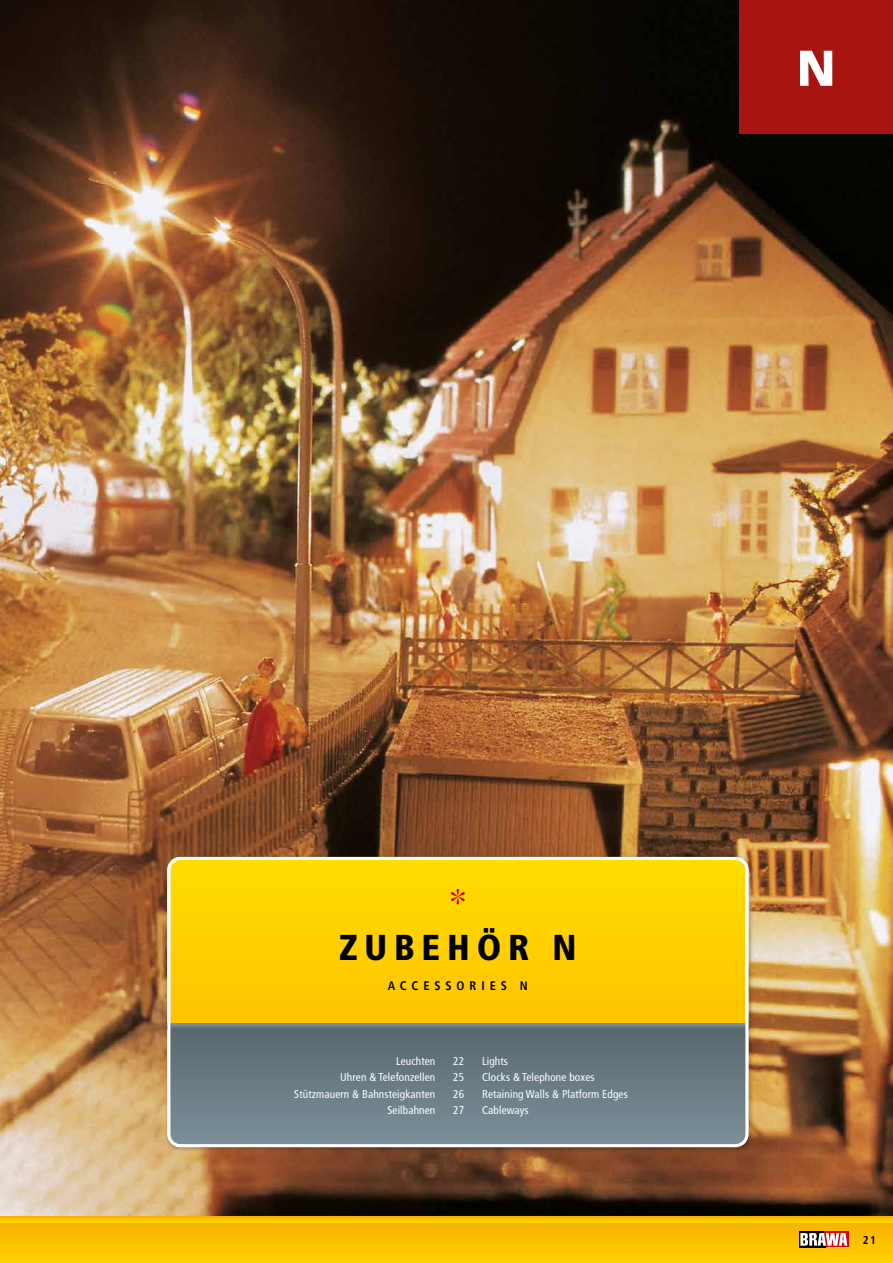
<style>
.page{position:relative;width:893px;height:1263px;background:#fff}
.page>*{position:absolute;margin:0;border:0;box-sizing:border-box;transform-origin:0 0}
.t1{font:900 50.25px "Frutiger LT Pro";color:#fff}
.t2{font:900 condensed 36px "Frutiger LT Pro";letter-spacing:.19em;color:#000}
.t3{font:700 condensed 12.3px "Frutiger";letter-spacing:.4em;color:#000}
.t4{font:condensed 11.25px/16.5px "Frutiger";letter-spacing:.01em;color:#fff}
.t5{font:700 condensed 11.25px "Frutiger";color:#000}
</style>
<div class="page">
<img style="left:0;top:0;width:893px;height:1216px">
<div style="left:165px;top:854px;width:589px;height:298px;background:#000;opacity:.25"></div>
<svg style="left:169px;top:858px;width:578px;height:287px;background:#fed000"></svg>
<svg style="left:171px;top:1029px;width:575px;height:115px;background:#6a7b84"></svg>
<svg style="left:171px;top:1023px;width:573px;height:6px;background:#6e8089"></svg>
<div style="left:167px;top:857px;width:581px;height:290px;border:3px solid #fff;border-radius:11px"></div>
<svg style="left:451px;top:889px;width:14px;height:15px"></svg>
<div style="left:740px;top:0;width:153px;height:134px;background:#a81511"></div>
<svg style="left:0;top:1222px;width:893px;height:41px;background:#fcc200"></svg>
<svg style="left:799px;top:1231px;width:50px;height:16px"></svg>
<div style="left:0;top:1216px;width:893px;height:6px;background:#fcc000"></div>
<h1 class="t1" style="left:797px;top:38px;width:41px">N</h1>
<h2 class="t2" style="left:339px;top:925px;width:239px">ZUBEHÖR N</h2>
<p class="t3" style="left:388px;top:979px;width:142px">ACCESSORIES N</p>
<p class="t4" style="left:294px;top:1052px;width:143px;text-align:right">Leuchten<br>Uhren &amp; Telefonzellen<br>Stützmauern &amp; Bahnsteigkanten<br>Seilbahnen</p>
<p class="t4" style="left:453px;top:1053px;width:12px;text-align:justify">22<br>25<br>26<br>27</p>
<p class="t4" style="left:482px;top:1052px;width:147px">Lights<br>Clocks &amp; Telephone boxes<br>Retaining Walls &amp; Platform Edges<br>Cableways</p>
<p class="t5" style="left:863px;top:1233px;width:15px">21</p>
</div>
